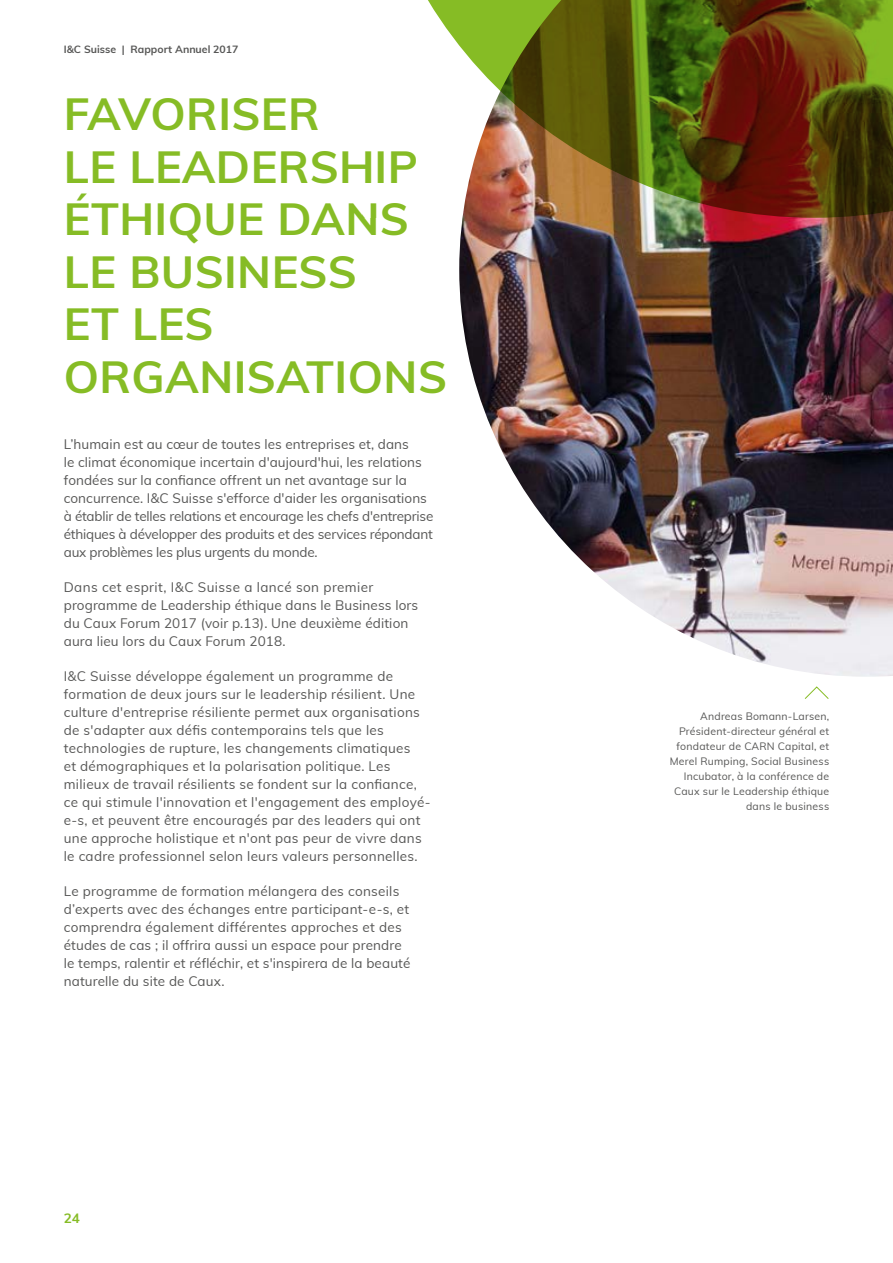
<style>
.page{position:relative;width:893px;height:1263px;background:#fff}
.page>*{position:absolute;margin:0;border:0;box-sizing:border-box;transform-origin:0 0}
.t1{font:700 45px/52.5px "Muli";letter-spacing:.01em;color:#86bc25}
.t2{font:13.5px/18px "Muli";letter-spacing:.015em;color:#575756}
.t3{font:700 13.5px "Muli";color:#86bc25}
.t4{font:10.5px/15px "Muli";letter-spacing:.02em;color:#575756;text-align:right}
.t5{font:700 10.5px "Muli";color:#575756}
</style>
<div class="page">
<img style="left:459px;top:218px;width:434px;height:459px">
<img style="left:428px;top:0;width:465px;height:218px">
<svg style="left:804px;top:686px;width:25px;height:13px"></svg>
<p class="t5" style="left:64px;top:42px;width:176px">I&amp;C Suisse | Rapport Annuel 2017</p>
<h1 class="t1" style="left:64px;top:86px;width:385px">FAVORISER<br>LE LEADERSHIP<br>ÉTHIQUE DANS<br>LE BUSINESS<br>ET LES<br>ORGANISATIONS</h1>
<p class="t2" style="left:64px;top:434px;width:371px">L’humain est au cœur de toutes les entreprises et, dans<br>le climat économique incertain d'aujourd'hui, les relations fondées sur la confiance offrent un net avantage sur la concurrence. I&amp;C Suisse s'efforce d'aider les organisations à établir de telles relations et encourage les chefs d'entreprise éthiques à développer des produits et des services répondant aux problèmes les plus urgents du monde.</p>
<p class="t2" style="left:64px;top:577px;width:356px">Dans cet esprit, I&amp;C Suisse a lancé son premier programme de Leadership éthique dans le Business lors du Caux Forum 2017 (voir p.13). Une deuxième édition aura lieu lors du Caux Forum 2018.</p>
<p class="t2" style="left:64px;top:666px;width:368px">I&amp;C Suisse développe également un programme de formation de deux jours sur le leadership résilient. Une culture d'entreprise résiliente permet aux organisations de s'adapter aux défis contemporains tels que les technologies de rupture, les changements climatiques<br>et démographiques et la polarisation politique. Les milieux de travail résilients se fondent sur la confiance, ce qui stimule l'innovation et l'engagement des employé&shy;e-s, et peuvent être encouragés par des leaders qui ont une approche holistique et n'ont pas peur de vivre dans le cadre professionnel selon leurs valeurs personnelles.</p>
<p class="t2" style="left:64px;top:881px;width:348px">Le programme de formation mélangera des conseils d’experts avec des échanges entre participant-e-s, et comprendra également différentes approches et des études de cas ; il offrira aussi un espace pour prendre le temps, ralentir et réfléchir, et s'inspirera de la beauté naturelle du site de Caux.</p>
<p class="t3" style="left:64px;top:1209px;width:18px">24</p>
<p class="t4" style="left:670px;top:708px;width:161px">Andreas Bomann-Larsen,<br>Président-directeur général et fondateur de CARN Capital, et<br>Merel Rumping, Social Business<br>Incubator, à la conférence de<br>Caux sur le Leadership éthique dans le business</p>
</div>
